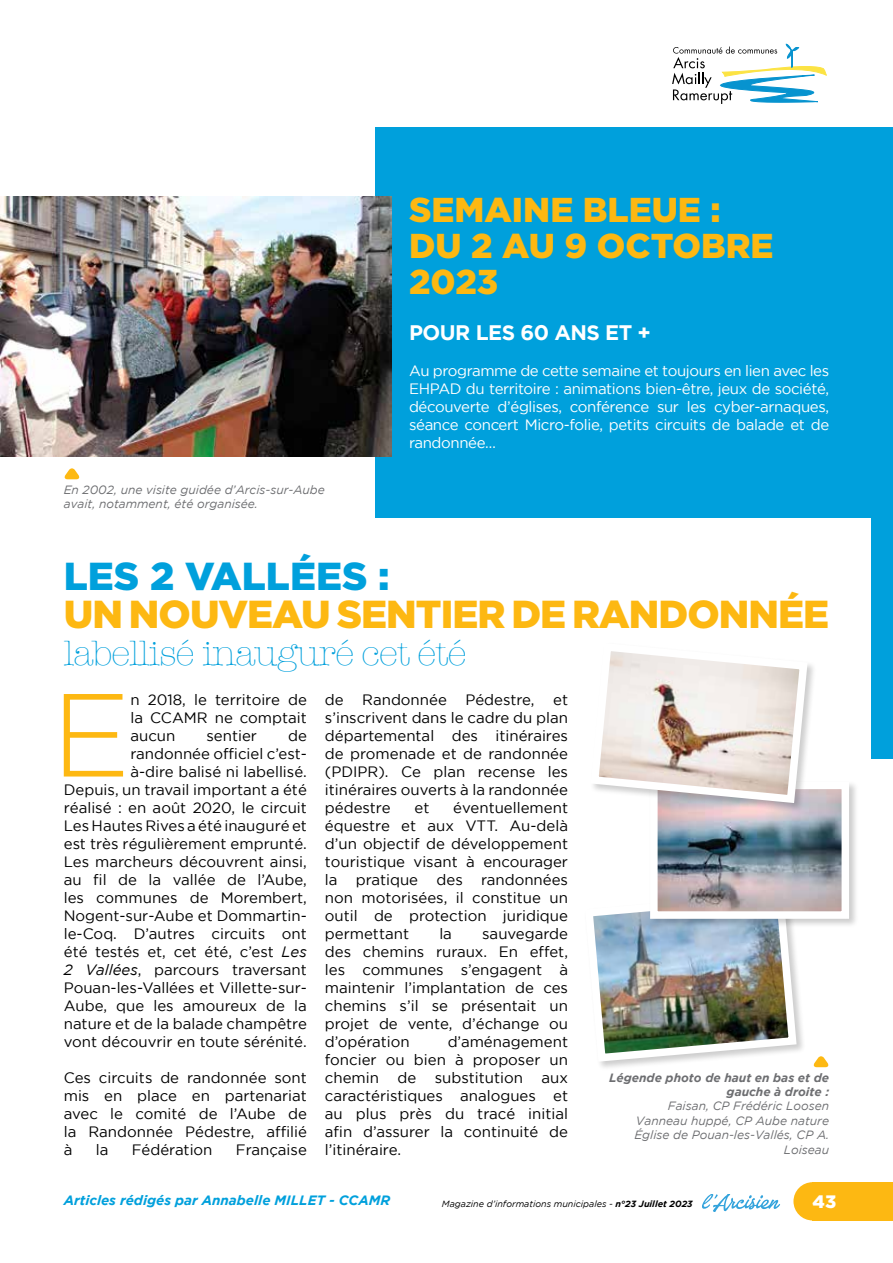
<style>
.page{position:relative;width:893px;height:1263px;background:#fff}
.page>*{position:absolute;margin:0;border:0;box-sizing:border-box;transform-origin:0 0}
.t1{font:300 117.9px "Gotham";color:#fdb812}
.t2{font:900 39px "Gotham";letter-spacing:-.025em;color:#fdb812}
.t3{font:900 39px "Gotham";color:#00a0dc}
.t4{font:300 36px "American Typewriter";letter-spacing:-.025em;color:#00a0dc}
.t5{font:900 34.5px/36px "Gotham";color:#fdb812}
.t6{font:700 21px "Gotham";letter-spacing:-.025em;color:#fff}
.t7{font:900 18px "Gotham";color:#fff}
.t8{font:15px/18px "Gotham";color:#000;text-align:justify}
.t9{font:15px/18px "Gotham";letter-spacing:-.025em;color:#fff;text-align:justify}
.t10{font:italic 700 13.5px "Gotham";color:#00a0dc}
.t11{font:italic 12px/14.4px "Gotham";color:#6d6e71}
.t12{font:italic 700 12px/14.4px "Gotham";color:#6d6e71;text-align:right}
.t13{font:italic 9px "Gotham";color:#000}
.s1{font-style:italic}
.s2{font-weight:700}
</style>
<div class="page">
<div style="left:375px;top:128px;width:518px;height:390px;background:#00a0dc"></div>
<img style="left:0;top:196px;width:391px;height:261px">
<svg style="left:64px;top:468px;width:16px;height:11px"></svg>
<svg style="left:813px;top:1056px;width:16px;height:11px"></svg>
<img style="left:593px;top:911px;width:208px;height:155px">
<div style="left:649px;top:780px;width:210px;height:148px;background:#000;opacity:.2"></div>
<img style="left:659px;top:791px;width:181px;height:119px">
<div style="left:650px;top:782px;width:199px;height:137px;border:8px solid #fff"></div>
<div style="left:590px;top:642px;width:227px;height:171px;background:#000;opacity:.2"></div>
<svg style="left:590px;top:642px;width:222px;height:165px"></svg>
<div style="left:793px;top:1182px;width:39px;height:38px;background:#fdb812;border-radius:50%"></div>
<svg style="left:702px;top:1194px;width:78px;height:17px"></svg>
<div style="left:813px;top:1182px;width:80px;height:38px;background:#fdb812"></div>
<div style="left:872px;top:504px;width:21px;height:255px;background:#00a0dc"></div>
<svg style="left:672px;top:44px;width:155px;height:60px"></svg>
<p class="t11" style="left:64px;top:482px;width:263px">En 2002, une visite guidée d’Arcis-sur-Aube avait, notamment, été organisée.</p>
<h3 class="t5" style="left:409px;top:191px;width:366px">SEMAINE BLEUE :<br>DU 2 AU 9 OCTOBRE<br>2023</h3>
<h3 class="t6" style="left:409px;top:321px;width:243px">POUR LES 60 ANS ET +</h3>
<p class="t9" style="left:409px;top:362px;width:422px">Au programme de cette semaine et toujours en lien avec les EHPAD du territoire : animations bien-être, jeux de société, découverte d’églises, conférence sur les cyber-arnaques, séance concert Micro-folie, petits circuits de balade et de randonnée…</p>
<h2 class="t3" style="left:64px;top:554px;width:327px">LES 2 VALLÉES :</h2>
<h2 class="t2" style="left:64px;top:591px;width:767px">UN NOUVEAU SENTIER DE RANDONNÉE</h2>
<h3 class="t4" style="left:64px;top:627px;width:404px">labellisé inauguré cet été</h3>
<h1 class="t1" style="left:52px;top:671px;width:80px">E</h1>
<p class="t8" style="left:130px;top:690px;width:178px">n 2018, le territoire de la CCAMR ne comptait aucun</p>
<p class="t8" style="left:325px;top:690px;width:245px">de Randonnée Pédestre, et s’inscrivent dans le cadre du plan départemental des itinéraires de promenade et de randonnée (PDIPR). Ce plan recense les itinéraires ouverts à la randonnée pédestre</p>
<p class="t8" style="left:64px;top:726px;width:245px;text-align:right">de<br>randonnée officiel c’est-<br>à-dire balisé ni labellisé.<br>Depuis, un travail important a été réalisé : en août 2020, le circuit<br>Les Hautes Rives a été inauguré et est très régulièrement emprunté.<br>Les marcheurs découvrent ainsi, au fil de la vallée de l’Aube, les communes de Morembert,<br>Nogent-sur-Aube et Dommartin&shy;le-Coq. D’autres circuits ont été testés et, cet été, c’est <span class="s1">Les<br>2 Vallées</span>, parcours traversant<br>Pouan-les-Vallées et Villette-sur-<br>Aube, que les amoureux de la nature et de la balade champêtre vont découvrir en toute sérénité.</p>
<p class="t8" style="left:64px;top:1068px;width:245px">Ces circuits de randonnée sont mis en place en partenariat avec le comité de l’Aube de la Randonnée Pédestre, affilié à</p>
<p class="t8" style="left:206px;top:726px;width:52px">sentier</p>
<p class="t8" style="left:325px;top:798px;width:245px;text-indent:128px">éventuellement équestre et aux VTT. Au-delà d’un objectif de développement touristique visant à encourager la pratique des randonnées non motorisées, il constitue un outil de protection juridique permettant</p>
<p class="t8" style="left:414px;top:798px;width:16px">et</p>
<p class="t8" style="left:325px;top:924px;width:245px;text-indent:157px">sauvegarde des chemins ruraux. En effet, les communes s’engagent à maintenir l’implantation de ces chemins s’il se présentait un projet de vente, d’échange ou d’opération</p>
<p class="t8" style="left:439px;top:924px;width:14px">la</p>
<p class="t8" style="left:325px;top:1032px;width:245px;text-indent:123px">d’aménagement foncier ou bien à proposer un chemin de substitution aux caractéristiques analogues et au plus près du tracé initial afin d’assurer la continuité de l’itinéraire.</p>
<p class="t12" style="left:609px;top:1070px;width:222px">Légende photo de haut en bas et de gauche à droite :</p>
<p class="t11" style="left:634px;top:1099px;width:196px;text-align:right">Faisan, CP Frédéric Loosen<br>Vanneau huppé, CP Aube nature<br>Église de Pouan-les-Vallés, CP A.<br>Loiseau</p>
<p class="t8" style="left:96px;top:1140px;width:14px">la</p>
<p class="t8" style="left:132px;top:1140px;width:82px">Fédération</p>
<p class="t8" style="left:236px;top:1140px;width:73px">Française</p>
<p class="t10" style="left:64px;top:1192px;width:328px">Articles rédigés par Annabelle MILLET - CCAMR</p>
<p class="t13" style="left:442px;top:1199px;width:252px">Magazine d’informations municipales - <span class="s2">n°23 Juillet 2023</span></p>
<p class="t7" style="left:813px;top:1191px;width:25px">43</p>
</div>
